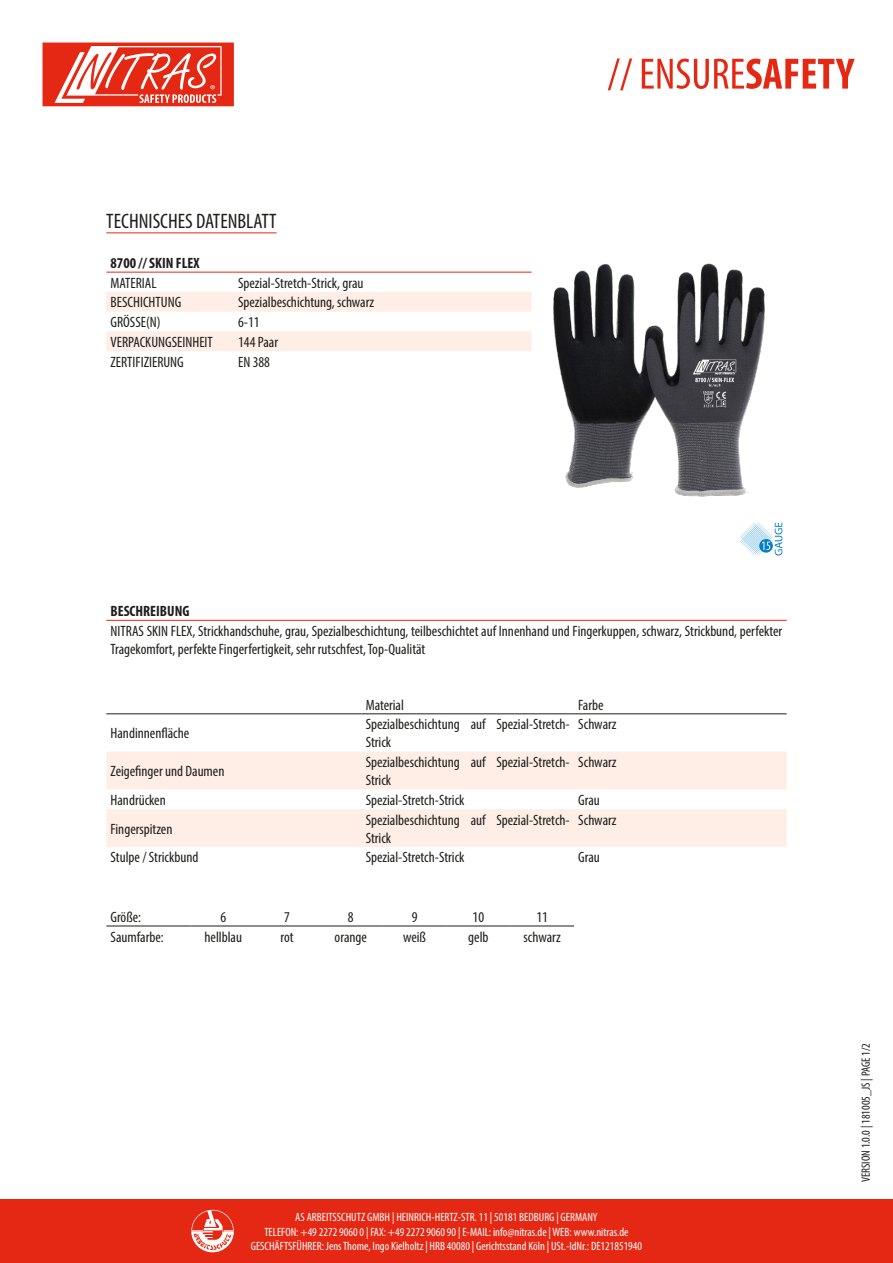
<style>
.page{position:relative;width:893px;height:1263px;background:#fff}
.page>*{position:absolute;margin:0;border:0;box-sizing:border-box;transform-origin:0 0}
.t1{font:condensed 21px "Myriad Pro";color:#1d1d1b}
.t2{font:condensed 15px/18px "Myriad Pro";color:#1d1d1b}
.t3{font:700 condensed 15px "Myriad Pro";color:#1d1d1b}
.t4{font:condensed 12px/14.4px "Myriad Pro";color:#fff;text-align:center}
.t5{font:condensed 12px "Myriad Pro";color:#1d1d1b}
</style>
<div class="page">
<div style="left:0;top:1199px;width:893px;height:64px;background:#e52813"></div>
<svg style="left:608px;top:58px;width:247px;height:32px"></svg>
<svg style="left:191px;top:1210px;width:43px;height:42px"></svg>
<svg style="left:43px;top:43px;width:191px;height:63px"></svg>
<hr style="left:106px;top:232px;width:171px;height:1px;background:#e52813">
<svg style="left:106px;top:292px;width:425px;height:59px"></svg>
<hr style="left:106px;top:272px;width:128px;height:1px;background:#e52813">
<hr style="left:234px;top:272px;width:297px;height:1px;background:#e52813">
<img style="left:531px;top:263px;width:234px;height:234px">
<svg style="left:740px;top:523px;width:42px;height:32px"></svg>
<hr style="left:106px;top:620px;width:681px;height:1px;background:#e52813">
<svg style="left:106px;top:714px;width:681px;height:1px"></svg>
<svg style="left:106px;top:752px;width:681px;height:95px;fill:#feeee6"></svg>
<hr style="left:106px;top:713px;width:255px;height:1px;background:#1d1d1b">
<hr style="left:361px;top:713px;width:213px;height:1px;background:#1d1d1b">
<hr style="left:574px;top:713px;width:213px;height:1px;background:#1d1d1b">
<hr style="left:106px;top:926px;width:85px;height:1px;background:#1d1d1b">
<hr style="left:191px;top:926px;width:64px;height:1px;background:#1d1d1b">
<hr style="left:255px;top:926px;width:64px;height:1px;background:#1d1d1b">
<hr style="left:319px;top:926px;width:64px;height:1px;background:#1d1d1b">
<hr style="left:383px;top:926px;width:63px;height:1px;background:#1d1d1b">
<hr style="left:446px;top:926px;width:64px;height:1px;background:#1d1d1b">
<hr style="left:510px;top:926px;width:64px;height:1px;background:#1d1d1b">
<p class="t1" style="left:106px;top:209px;width:172px">TECHNISCHES DATENBLATT</p>
<p class="t3" style="left:111px;top:253px;width:90px">8700 // SKIN FLEX</p>
<p class="t2" style="left:111px;top:273px;width:47px">MATERIAL</p>
<p class="t2" style="left:238px;top:273px;width:127px">Spezial-Stretch-Strick, grau</p>
<p class="t2" style="left:111px;top:293px;width:72px">BESCHICHTUNG</p>
<p class="t2" style="left:238px;top:293px;width:138px">Spezialbeschichtung, schwarz</p>
<p class="t2" style="left:111px;top:313px;width:52px">GRÖSSE(N)</p>
<p class="t2" style="left:238px;top:313px;width:23px">6-11</p>
<p class="t2" style="left:111px;top:333px;width:104px">VERPACKUNGSEINHEIT</p>
<p class="t2" style="left:238px;top:333px;width:41px">144 Paar</p>
<p class="t2" style="left:111px;top:352px;width:75px">ZERTIFIZIERUNG</p>
<p class="t2" style="left:238px;top:352px;width:33px">EN 388</p>
<p class="t3" style="left:111px;top:602px;width:80px">BESCHREIBUNG</p>
<p class="t2" style="left:111px;top:622px;width:673px">NITRAS SKIN FLEX, Strickhandschuhe, grau, Spezialbeschichtung, teilbeschichtet auf Innenhand und Fingerkuppen, schwarz, Strickbund, perfekter<br>Tragekomfort, perfekte Fingerfertigkeit, sehr rutschfest, Top-Qualität</p>
<p class="t2" style="left:366px;top:695px;width:40px">Material</p>
<p class="t2" style="left:578px;top:695px;width:27px">Farbe</p>
<p class="t2" style="left:111px;top:724px;width:80px">Handinnenfläche</p>
<p class="t2" style="left:366px;top:715px;width:206px">Spezialbeschichtung auf Spezial-Stretch-<br>Strick</p>
<p class="t2" style="left:578px;top:715px;width:40px">Schwarz</p>
<p class="t2" style="left:111px;top:762px;width:115px">Zeigefinger und Daumen</p>
<p class="t2" style="left:366px;top:753px;width:206px">Spezialbeschichtung auf Spezial-Stretch-<br>Strick</p>
<p class="t2" style="left:578px;top:753px;width:40px">Schwarz</p>
<p class="t2" style="left:111px;top:791px;width:57px">Handrücken</p>
<p class="t2" style="left:366px;top:791px;width:100px">Spezial-Stretch-Strick</p>
<p class="t2" style="left:578px;top:791px;width:23px">Grau</p>
<p class="t2" style="left:111px;top:819px;width:63px">Fingerspitzen</p>
<p class="t2" style="left:366px;top:810px;width:206px">Spezialbeschichtung auf Spezial-Stretch-<br>Strick</p>
<p class="t2" style="left:578px;top:810px;width:40px">Schwarz</p>
<p class="t2" style="left:111px;top:848px;width:89px">Stulpe / Strickbund</p>
<p class="t2" style="left:366px;top:848px;width:100px">Spezial-Stretch-Strick</p>
<p class="t2" style="left:578px;top:848px;width:23px">Grau</p>
<p class="t2" style="left:111px;top:907px;width:32px">Größe:</p>
<p class="t2" style="left:220px;top:907px;width:7px">6</p>
<p class="t2" style="left:284px;top:907px;width:7px">7</p>
<p class="t2" style="left:348px;top:907px;width:7px">8</p>
<p class="t2" style="left:412px;top:907px;width:7px">9</p>
<p class="t2" style="left:473px;top:907px;width:13px">10</p>
<p class="t2" style="left:536px;top:907px;width:13px">11</p>
<p class="t2" style="left:111px;top:927px;width:55px">Saumfarbe:</p>
<p class="t2" style="left:204px;top:927px;width:39px">hellblau</p>
<p class="t2" style="left:280px;top:927px;width:15px">rot</p>
<p class="t2" style="left:335px;top:927px;width:34px">orange</p>
<p class="t2" style="left:403px;top:927px;width:24px">weiß</p>
<p class="t2" style="left:468px;top:927px;width:22px">gelb</p>
<p class="t2" style="left:524px;top:927px;width:39px">schwarz</p>
<p class="t4" style="left:251px;top:1210px;width:393px">AS ARBEITSSCHUTZ GMBH | HEINRICH-HERTZ-STR. 11 | 50181 BEDBURG | GERMANY<br>TELEFON: +49 2272 9060 0 | FAX: +49 2272 9060 90 | E-MAIL: info@nitras.de | WEB: www.nitras.de<br>GESCHÄFTSFÜHRER: Jens Thome, Ingo Kielholtz | HRB 40080 | Gerichtsstand Köln | USt.-IdNr.: DE121851940</p>
<p class="t5" style="left:859px;top:1182px;width:140px;rotate:-90deg">VERSION 1.0.0 | 181005_JS | PAGE 1/2</p>
</div>
